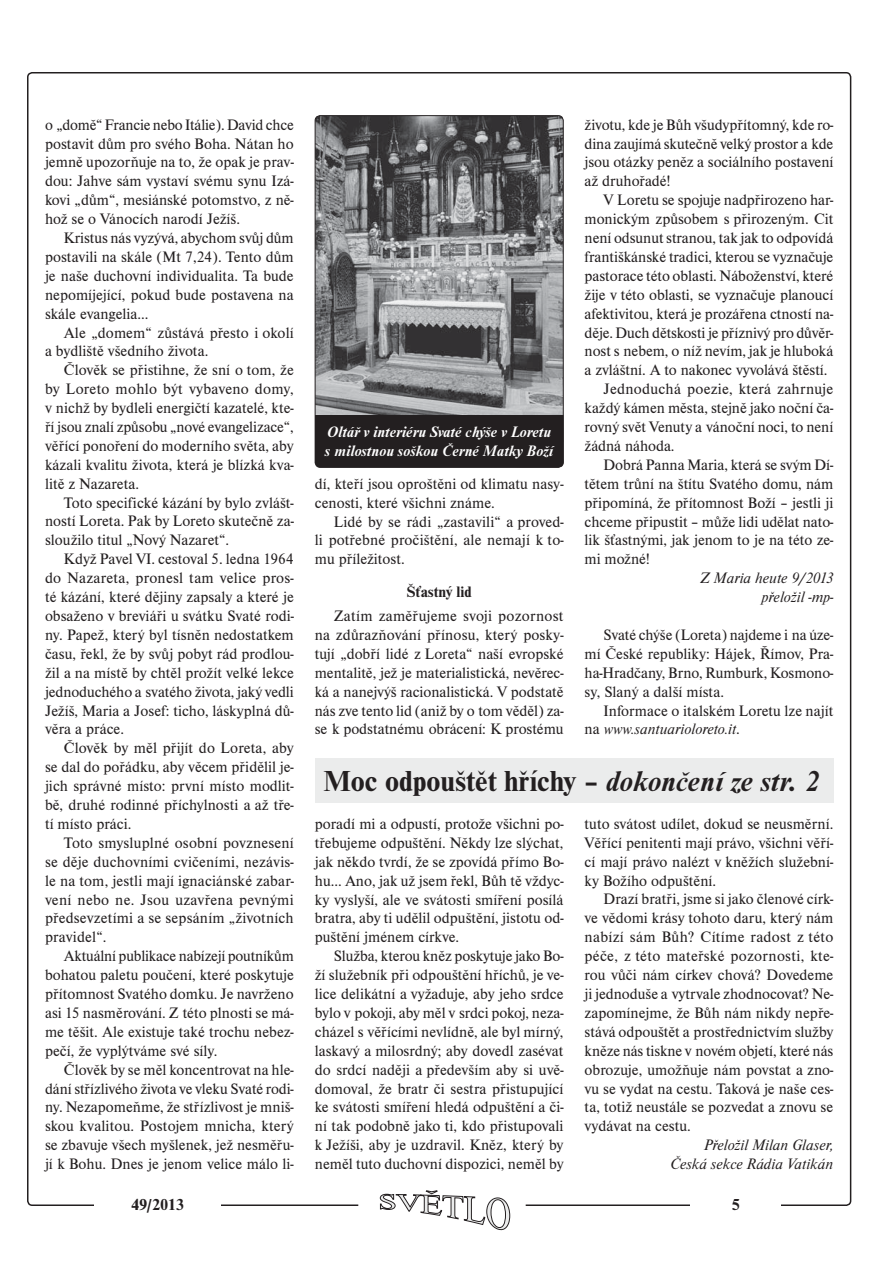
<style>
.page{position:relative;width:893px;height:1263px;background:#fff}
.page>*{position:absolute;margin:0;border:0;box-sizing:border-box;transform-origin:0 0}
.t1{font:700 30px "Nimbus Rom DEE";color:#231f20}
.t2{font:700 16.5px "Nimbus Rom DEE";letter-spacing:-.015em;color:#231f20}
.t3{font:15.75px/18.9px "Nimbus Rom DEE";color:#231f20;text-align:justify}
.t4{font:italic 15.75px/18.9px "Nimbus Rom DEE";color:#231f20;text-align:right}
.t5{font:italic 700 15.75px/18.9px "Nimbus Rom DEE";color:#fff}
.t6{font:700 15.75px "Nimbus Rom DEE";color:#231f20}
.s1{font-style:italic}
</style>
<div class="page">
<svg style="left:379px;top:1190px;width:131px;height:41px"></svg>
<div style="left:315px;top:758px;width:518px;height:45px;background:#ebecec"></div>
<img style="left:315px;top:116px;width:248px;height:351px;border-radius:5px">
<div style="left:315px;top:415px;width:248px;height:53px;background:#231f20"></div>
<p class="t3" style="left:45px;top:116px;width:250px">o „domě“ Francie nebo Itálie). David chce postavit dům pro svého Boha. Nátan ho jemně upozorňuje na to, že opak je prav&shy;dou: Jahve sám vystaví svému synu Izá&shy;kovi „dům“, mesiánské potomstvo, z ně&shy;hož se o Vánocích narodí Ježíš.</p>
<p class="t3" style="left:45px;top:230px;width:250px;text-indent:19px">Kristus nás vyzývá, abychom svůj dům postavili na skále (Mt 7,24). Tento dům je naše duchovní individualita. Ta bude nepomíjející, pokud bude postavena na skále evangelia...</p>
<p class="t3" style="left:45px;top:324px;width:250px;text-indent:19px">Ale „domem“ zůstává přesto i okolí a bydliště všedního života.</p>
<p class="t3" style="left:45px;top:362px;width:250px;text-indent:19px">Člověk se přistihne, že sní o tom, že by Loreto mohlo být vybaveno domy, v nichž by bydleli energičtí kazatelé, kte&shy;ří jsou znalí způsobu „nové evangelizace“, věřící ponoření do moderního světa, aby kázali kvalitu života, která je blízká kva&shy;litě z Nazareta.</p>
<p class="t3" style="left:45px;top:494px;width:250px;text-indent:19px">Toto specifické kázání by bylo zvlášt&shy;ností Loreta. Pak by Loreto skutečně za&shy;sloužilo titul „Nový Nazaret“.</p>
<p class="t3" style="left:45px;top:551px;width:250px;text-indent:19px">Když Pavel VI. cestoval 5. ledna 1964 do Nazareta, pronesl tam velice pros&shy;té kázání, které dějiny zapsaly a které je obsaženo v breviáři u svátku Svaté rodi&shy;ny. Papež, který byl tísněn nedostatkem času, řekl, že by svůj pobyt rád prodlou&shy;žil a na místě by chtěl prožít velké lekce jednoduchého a svatého života, jaký vedli Ježíš, Maria a Josef: ticho, láskyplná dů&shy;věra a práce.</p>
<p class="t3" style="left:45px;top:740px;width:250px;text-indent:19px">Člověk by měl přijít do Loreta, aby se dal do pořádku, aby věcem přidělil je&shy;jich správné místo: první místo modlit&shy;bě, druhé rodinné příchylnosti a až tře&shy;tí místo práci.</p>
<p class="t3" style="left:45px;top:834px;width:250px;text-indent:19px">Toto smysluplné osobní povznesení se děje duchovními cvičeními, nezávis&shy;le na tom, jestli mají ignaciánské zabar&shy;vení nebo ne. Jsou uzavřena pevnými předsevzetími a se sepsáním „životních pravidel“.</p>
<p class="t3" style="left:45px;top:948px;width:250px;text-indent:19px">Aktuální publikace nabízejí poutníkům bohatou paletu poučení, které poskytuje přítomnost Svatého domku. Je navrženo asi 15 nasměrování. Z této plnosti se má&shy;me těšit. Ale existuje také trochu nebez&shy;pečí, že vyplýtváme své síly.</p>
<p class="t3" style="left:45px;top:1061px;width:250px;text-indent:19px">Člověk by se měl koncentrovat na hle&shy;dání střízlivého života ve vleku Svaté rodi&shy;ny. Nezapomeňme, že střízlivost je mniš&shy;skou kvalitou. Postojem mnicha, který se zbavuje všech myšlenek, jež nesměřu&shy;jí k Bohu. Dnes je jenom velice málo li-</p>
<p class="t5" style="left:325px;top:424px;width:230px">Oltář v interiéru Svaté chýše v Loretu s milostnou soškou Černé Matky Boží</p>
<p class="t3" style="left:315px;top:475px;width:250px">dí, kteří jsou oproštěni od klimatu nasy&shy;cenosti, které všichni známe.</p>
<p class="t3" style="left:315px;top:513px;width:250px;text-indent:19px">Lidé by se rádi „zastavili“ a proved&shy;li potřebné pročištění, ale nemají k to&shy;mu příležitost.</p>
<p class="t6" style="left:407px;top:585px;width:66px">Šťastný lid</p>
<p class="t3" style="left:315px;top:608px;width:250px;text-indent:19px">Zatím zaměřujeme svoji pozornost na zdůrazňování přínosu, který posky&shy;tují „dobří lidé z Loreta“ naší evropské mentalitě, jež je materialistická, nevěrec&shy;ká a nanejvýš racionalistická. V podstatě nás zve tento lid (aniž by o tom věděl) za&shy;se k podstatnému obrácení: K prostému</p>
<p class="t3" style="left:584px;top:116px;width:250px">životu, kde je Bůh všudypřítomný, kde ro&shy;dina zaujímá skutečně velký prostor a kde jsou otázky peněz a sociálního postavení až druhořadé!</p>
<p class="t3" style="left:603px;top:192px;width:231px">V Loretu se spojuje nadpřirozeno har-</p>
<p class="t3" style="left:584px;top:211px;width:250px">monickým způsobem s přirozeným. Cit</p>
<p class="t3" style="left:584px;top:230px;width:250px">není odsunut stranou, tak jak to odpovídá</p>
<p class="t3" style="left:584px;top:249px;width:250px">františkánské tradici, kterou se vyznačuje</p>
<p class="t3" style="left:584px;top:267px;width:250px">pastorace této oblasti. Náboženství, které</p>
<p class="t3" style="left:584px;top:286px;width:250px">žije v této oblasti, se vyznačuje planoucí</p>
<p class="t3" style="left:584px;top:305px;width:250px">afektivitou, která je prozářena ctností na-</p>
<p class="t3" style="left:584px;top:324px;width:250px">děje. Duch dětskosti je příznivý pro důvěr-</p>
<p class="t3" style="left:584px;top:343px;width:250px">nost s nebem, o níž nevím, jak je hluboká</p>
<p class="t3" style="left:584px;top:362px;width:244px">a zvláštní. A to nakonec vyvolává štěstí.</p>
<p class="t3" style="left:603px;top:381px;width:231px">Jednoduchá poezie, která zahrnuje</p>
<p class="t3" style="left:584px;top:400px;width:250px">kaž dý kámen města, stejně jako noční ča-</p>
<p class="t3" style="left:584px;top:419px;width:250px">rovný svět Venuty a vánoční noci, to není</p>
<p class="t3" style="left:584px;top:438px;width:91px">žádná náhoda.</p>
<p class="t3" style="left:603px;top:456px;width:231px">Dobrá Panna Maria, která se svým Dí-</p>
<p class="t3" style="left:584px;top:475px;width:250px">tětem trůní na štítu Svatého domu, nám</p>
<p class="t3" style="left:584px;top:494px;width:250px">připomíná, že přítomnost Boží – jestli ji</p>
<p class="t3" style="left:584px;top:513px;width:250px">chceme připustit – může lidi udělat nato-</p>
<p class="t3" style="left:584px;top:532px;width:250px">lik šťastnými, jak jenom to je na této ze-</p>
<p class="t3" style="left:584px;top:551px;width:67px">mi možné!</p>
<p class="t4" style="left:700px;top:570px;width:135px">Z Maria heute 9/2013 přeložil -mp-</p>
<p class="t3" style="left:584px;top:627px;width:250px;text-indent:19px">Svaté chýše (Loreta) najdeme i na úze&shy;mí České republiky: Hájek, Římov, Pra&shy;ha-Hradčany, Brno, Rumburk, Kosmono&shy;sy, Slaný a další místa.</p>
<p class="t3" style="left:584px;top:702px;width:250px;text-indent:19px">Informace o italském Loretu lze najít na <span class="s1">www.santuarioloreto.it</span>.</p>
<h1 class="t1" style="left:324px;top:769px;width:497px">Moc odpouštět hříchy – <span class="s1">dokončení ze str. 2</span></h1>
<p class="t3" style="left:315px;top:816px;width:250px">poradí mi a odpustí, protože všichni po&shy;třebujeme odpuštění. Někdy lze slýchat, jak někdo tvrdí, že se zpovídá přímo Bo&shy;hu... Ano, jak už jsem řekl, Bůh tě vždyc&shy;ky vyslyší, ale ve svátosti smíření posílá bratra, aby ti udělil odpuštění, jistotu od&shy;puštění jménem církve.</p>
<p class="t3" style="left:315px;top:948px;width:250px;text-indent:19px">Služba, kterou kněz poskytuje jako Bo&shy;ží služebník při odpouštění hříchů, je ve&shy;lice delikátní a vyžaduje, aby jeho srdce bylo v pokoji, aby měl v srdci pokoj, neza&shy;cházel s věřícími nevlídně, ale byl mírný, laskavý a milosrdný; aby dovedl zasévat do srdcí naději a především aby si uvě&shy;domoval, že bratr či sestra přistupující ke svátosti smíření hledá odpuštění a či&shy;ní tak podobně jako ti, kdo přistupovali k Ježíši, aby je uzdravil. Kněz, který by neměl tuto duchovní dispozici, neměl by</p>
<p class="t3" style="left:584px;top:816px;width:250px">tuto svátost udílet, dokud se neusměrní.<br>Věřící penitenti mají právo, všichni věří&shy;cí mají právo nalézt v kněžích služební&shy;ky Božího odpuštění.</p>
<p class="t3" style="left:584px;top:891px;width:250px;text-indent:19px">Drazí bratři, jsme si jako členové círk&shy;ve vědomi krásy tohoto daru, který nám nabízí sám Bůh? Cítíme radost z této péče, z této mateřské pozornosti, kte&shy;rou vůči nám církev chová? Dovedeme ji jednoduše a vytrvale zhodnocovat? Ne&shy;zapomínejme, že Bůh nám nikdy nepře&shy;stává odpouš tět a prostřednictvím služby kněze nás tiskne v novém objetí, které nás obrozuje, umožňuje nám povstat a zno&shy;vu se vydat na cestu. Taková je naše ces&shy;ta, totiž neustále se pozvedat a znovu se vydávat na cestu.</p>
<p class="t4" style="left:670px;top:1137px;width:164px">Přeložil Milan Glaser,<br>Česká sekce Rádia Vatikán</p>
<p class="t2" style="left:131px;top:1198px;width:54px">49/2013</p>
<p class="t2" style="left:731px;top:1198px;width:10px">5</p>
</div>
